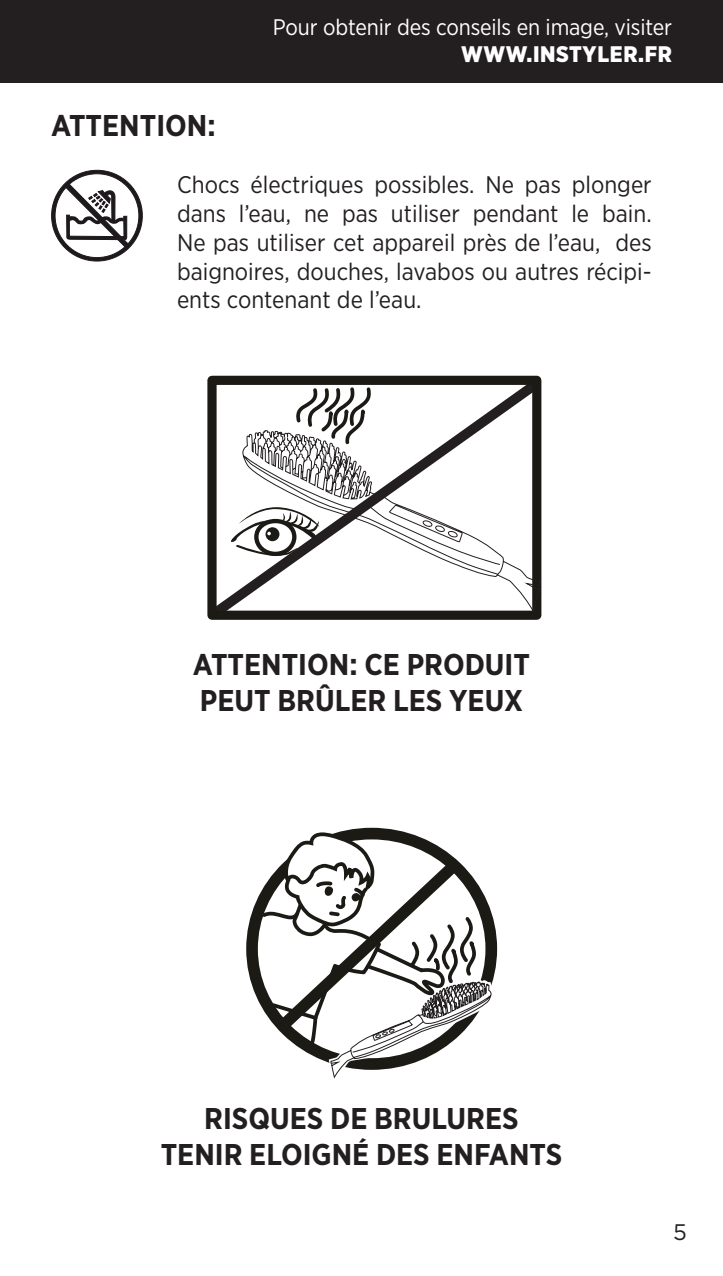
<style>
.page{position:relative;width:723px;height:1276px;background:#fff}
.page>*{position:absolute;margin:0;border:0;box-sizing:border-box;transform-origin:0 0}
.t1{font:700 30.6px/36.9px "Gotham";color:#231f20;text-align:center}
.t2{font:700 30px/36px "Gotham Narrow";color:#231f20}
.t3{font:700 29.4px/35.4px "Gotham";color:#231f20;text-align:center}
.t4{font:24px/28.8px "Gotham Narrow";color:#231f20;text-align:justify}
.t5{font:22.5px "Gotham Narrow";letter-spacing:-.01em;color:#fff}
.t6{font:900 22.5px "Gotham Narrow";letter-spacing:.03em;color:#fff}
.t7{font:22.5px "Gotham";color:#231f20}
</style>
<div class="page">
<div style="left:0;top:0;width:723px;height:83px;background:#231f20"></div>
<svg style="left:51px;top:170px;width:92px;height:91px"></svg>
<svg style="left:217px;top:521px;width:25px;height:89px"></svg>
<div style="left:207px;top:376px;width:334px;height:244px;border:9px solid #1c1a15"></div>
<svg style="left:246px;top:828px;width:251px;height:180px"></svg>
<svg style="left:242px;top:376px;width:299px;height:237px"></svg>
<svg style="left:262px;top:830px;width:233px;height:249px"></svg>
<p class="t5" style="left:273px;top:13px;width:401px">Pour obtenir des conseils en image, visiter</p>
<p class="t6" style="left:461px;top:40px;width:212px">WWW.INSTYLER.FR</p>
<p class="t2" style="left:51px;top:107px;width:166px">ATTENTION:</p>
<p class="t4" style="left:177px;top:170px;width:476px">Chocs électriques possibles. Ne pas plonger dans l’eau, ne pas utiliser pendant le bain.<br>Ne pas utiliser cet appareil près de l’eau, des baignoires, douches, lavabos ou autres récipi&shy;ents contenant de l’eau.</p>
<p class="t3" style="left:220px;top:645px;width:309px">CAUTION:<br>THIS PRODUCT CAN</p>
<p class="t2" style="left:193px;top:646px;width:338px">ATTENTION: CE PRODUIT<br>PEUT BRÛLER LES YEUX</p>
<p class="t2" style="left:161px;top:1100px;width:403px;text-align:center">RISQUES DE BRULURES<br>TENIR ELOIGNÉ DES ENFANTS</p>
<p class="t1" style="left:237px;top:1103px;width:295px">KEEP AWAY FROM<br>CHILDREN</p>
<p class="t7" style="left:673px;top:1217px;width:15px">5</p>
</div>
